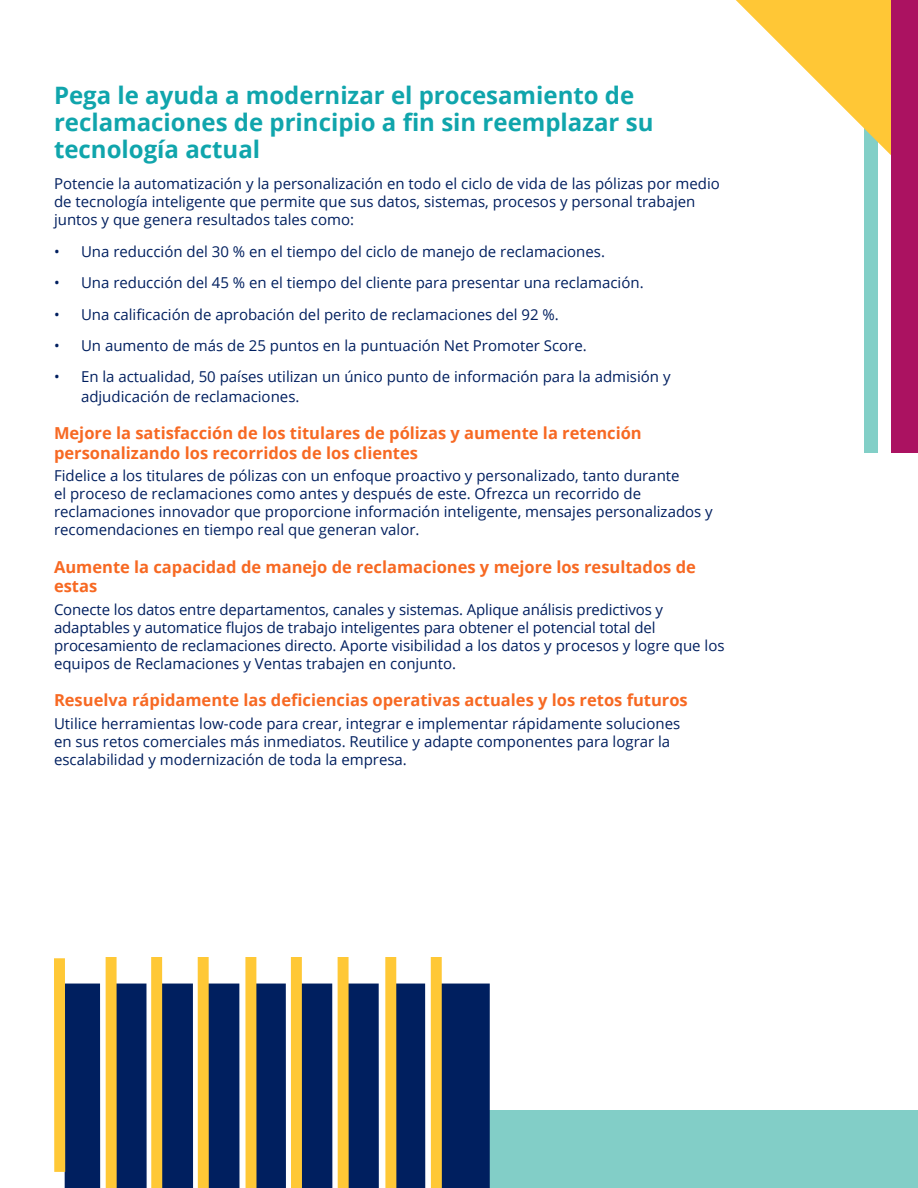
<style>
.page{position:relative;width:918px;height:1188px;background:#fff}
.page>*{position:absolute;margin:0;border:0;box-sizing:border-box;transform-origin:0 0}
.body{font:700 24px/27px "Open Sans";color:#10a5ac}
.body-2{font:700 16.5px/19.5px "Open Sans";color:#f76923}
.body-3{font:15px/18px "Open Sans";color:#001f5f}
</style>
<div class="page">
<div style="left:864px;top:0;width:14px;height:453px;background:#82cfc7"></div>
<svg style="left:736px;top:0;width:155px;height:155px"></svg>
<div style="left:891px;top:0;width:27px;height:453px;background:#ab1261"></div>
<div style="left:490px;top:1110px;width:428px;height:78px;background:#82cec7"></div>
<svg style="left:65px;top:984px;width:425px;height:204px;background:#213c73"></svg>
<div style="left:54px;top:958px;width:11px;height:214px;background:#ffc836"></div>
<div style="left:106px;top:957px;width:11px;height:231px;background:#ffc836"></div>
<div style="left:151px;top:957px;width:11px;height:231px;background:#ffc836"></div>
<div style="left:198px;top:957px;width:11px;height:231px;background:#ffc836"></div>
<div style="left:338px;top:957px;width:11px;height:231px;background:#ffc836"></div>
<div style="left:245px;top:957px;width:12px;height:231px;background:#ffc836"></div>
<div style="left:385px;top:957px;width:11px;height:231px;background:#ffc836"></div>
<div style="left:291px;top:957px;width:11px;height:231px;background:#ffc836"></div>
<div style="left:431px;top:957px;width:11px;height:231px;background:#ffc836"></div>
<p class="body" style="left:54px;top:81px;width:601px">Pega le ayuda a modernizar el procesamiento de reclamaciones de principio a fin sin reemplazar su tecnología actual</p>
<p class="body-3" style="left:54px;top:174px;width:667px">Potencie la automatización y la personalización en todo el ciclo de vida de las pólizas por medio de tecnología inteligente que permite que sus datos, sistemas, procesos y personal trabajen juntos y que genera resultados tales como:</p>
<p class="body-3" style="left:54px;top:242px;width:553px">• Una reducción del 30 % en el tiempo del ciclo de manejo de reclamaciones.</p>
<p class="body-3" style="left:54px;top:273px;width:591px">• Una reducción del 45 % en el tiempo del cliente para presentar una reclamación.</p>
<p class="body-3" style="left:54px;top:305px;width:506px">• Una calificación de aprobación del perito de reclamaciones del 92 %.</p>
<p class="body-3" style="left:54px;top:336px;width:534px">• Un aumento de más de 25 puntos en la puntuación Net Promoter Score.</p>
<p class="body-3" style="left:81px;top:367px;width:591px;line-height:19.5px;text-indent:-27px">• En la actualidad, 50 países utilizan un único punto de información para la admisión y adjudicación de reclamaciones.</p>
<p class="body-2" style="left:54px;top:423px;width:589px">Mejore la satisfacción de los titulares de pólizas y aumente la retención personalizando los recorridos de los clientes</p>
<p class="body-3" style="left:54px;top:466px;width:660px">Fidelice a los titulares de pólizas con un enfoque proactivo y personalizado, tanto durante<br>el proceso de reclamaciones como antes y después de este. Ofrezca un recorrido de reclamaciones innovador que proporcione información inteligente, mensajes personalizados y recomendaciones en tiempo real que generan valor.</p>
<p class="body-2" style="left:54px;top:556px;width:643px">Aumente la capacidad de manejo de reclamaciones y mejore los resultados de estas</p>
<p class="body-3" style="left:54px;top:600px;width:672px">Conecte los datos entre departamentos, canales y sistemas. Aplique análisis predictivos y adaptables y automatice flujos de trabajo inteligentes para obtener el potencial total del procesamiento de reclamaciones directo. Aporte visibilidad a los datos y procesos y logre que los equipos de Reclamaciones y Ventas trabajen en conjunto.</p>
<p class="body-2" style="left:54px;top:690px;width:635px">Resuelva rápidamente las deficiencias operativas actuales y los retos futuros</p>
<p class="body-3" style="left:54px;top:714px;width:628px">Utilice herramientas low-code para crear, integrar e implementar rápidamente soluciones en sus retos comerciales más inmediatos. Reutilice y adapte componentes para lograr la escalabilidad y modernización de toda la empresa.</p>
</div>
